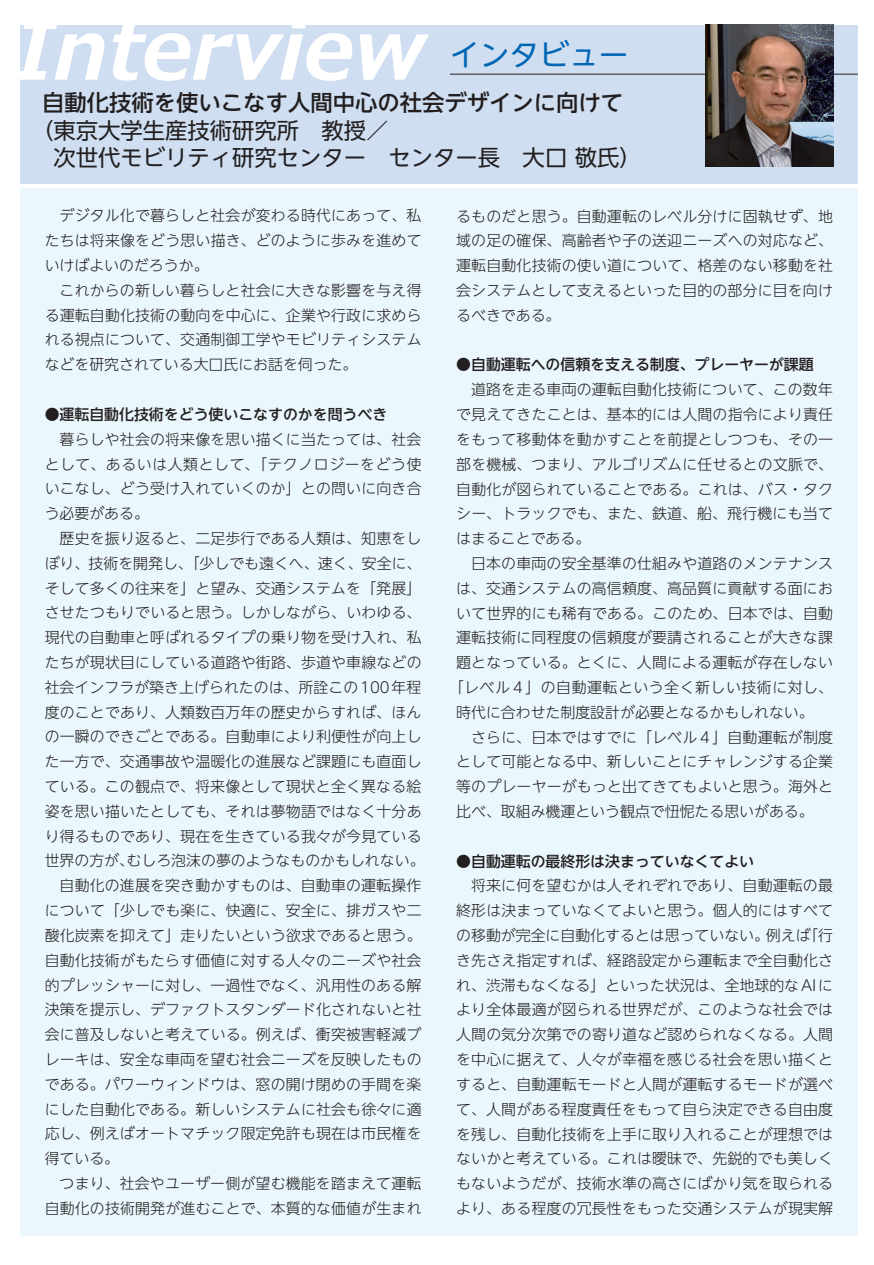
<style>
.page{position:relative;width:874px;height:1265px;background:#fff}
.page>*{position:absolute;margin:0;border:0;box-sizing:border-box;transform-origin:0 0}
.t1{font:italic 700 80.67px "Meiryo UI";color:#fff}
.t2{font:29.75px "UD Shin Go NT Pr 6 N";color:#0166b3}
.t3{font:22.4px/27.3px "UD Shin Go NT Pr 6 N";color:#231f20}
.t4{font:500 22.4px "UD Shin Go NT Pr 6 N";color:#231f20}
.t5{font:300 14.88px/24.8px "UD Shin Go NT Pr 6 N";letter-spacing:.015em;color:#231f20;text-align:justify}
.t6{font:500 14.88px "UD Shin Go NT Pr 6 N";color:#231f20}
.t7{font:300 14.88px "UD Shin Go NT Pr 6 N";letter-spacing:.035em;color:#231f20}
</style>
<div class="page">
<div style="left:20px;top:25px;width:837px;height:159px;background:#cfdff1"></div>
<hr style="left:450px;top:74px;width:407px;height:1px;background:#231f20">
<div style="left:20px;top:189px;width:837px;height:1047px;background:#eaf7fd"></div>
<img style="left:704px;top:25px;width:128px;height:142px">
<h1 class="t1" style="left:13px;top:-6px;width:413px">Interview</h1>
<h2 class="t2" style="left:450px;top:31px;width:180px">インタビュー</h2>
<h3 class="t4" style="left:42px;top:85px;width:582px">自動化技術を使いこなす人間中心の社会デザインに向けて</h3>
<h3 class="t3" style="left:53px;top:116px;width:589px;text-indent:-22px">（東京大学生産技術研究所　教授／<br>次世代モビリティ研究センター　センター長　大口 敬氏）</h3>
<p class="t5" style="left:45px;top:203px;width:378px;text-indent:15px">デジタル化で暮らしと社会が変わる時代にあって、私たちは将来像をどう思い描き、どのように歩みを進めていけばよいのだろうか。</p>
<p class="t5" style="left:45px;top:277px;width:378px;text-indent:15px">これからの新しい暮らしと社会に大きな影響を与え得る運転自動化技術の動向を中心に、企業や行政に求められる視点について、交通制御工学やモビリティシステムなどを研究されている大口氏にお話を伺った。</p>
<p class="t6" style="left:45px;top:402px;width:344px">●運転自動化技術をどう使いこなすのかを問うべき</p>
<p class="t5" style="left:45px;top:426px;width:378px;text-indent:15px">暮らしや社会の将来像を思い描くに当たっては、社会として、あるいは人類として、「テクノロジーをどう使いこなし、どう受け入れていくのか」との問いに向き合う必要がある。</p>
<p class="t5" style="left:60px;top:525px;width:363px">歴史を振り返ると、二足歩行である人類は、知恵をし</p>
<p class="t5" style="left:45px;top:550px;width:378px">ぼり、技術を開発し、「少しでも遠くへ、速く、安全に、</p>
<p class="t5" style="left:45px;top:575px;width:378px">そして多くの往来を」と望み、交通システムを「発展」</p>
<p class="t5" style="left:45px;top:600px;width:378px">させたつもりでいると思う。しかしながら、いわゆる、</p>
<p class="t5" style="left:45px;top:625px;width:378px">現代の自動車と呼ばれるタイプの乗り物を受け入れ、私</p>
<p class="t5" style="left:45px;top:649px;width:378px">たちが現状目にしている道路や街路、歩道や車線などの</p>
<p class="t5" style="left:45px;top:674px;width:378px">社会インフラが築き上げられたのは、所詮この100年程</p>
<p class="t5" style="left:45px;top:699px;width:378px">度のことであり、人類数百万年の歴史からすれば、ほん</p>
<p class="t5" style="left:45px;top:724px;width:378px">の一瞬のできごとである。自動車により利便性が向上し</p>
<p class="t5" style="left:45px;top:749px;width:378px">た一方で、交通事故や温暖化の進展など課題にも直面し</p>
<p class="t5" style="left:45px;top:773px;width:378px">ている。この観点で、将来像として現状と全く異なる絵</p>
<p class="t5" style="left:45px;top:798px;width:378px">姿を思い描いたとしても、それは夢物語ではなく十分あ</p>
<p class="t5" style="left:45px;top:823px;width:378px">り得るものであり、現在を生きている我々が今見ている</p>
<p class="t5" style="left:45px;top:848px;width:381px">世界の方が、むしろ泡沫の夢のようなものかもしれない。</p>
<p class="t5" style="left:60px;top:873px;width:363px">自動化の進展を突き動かすものは、自動車の運転操作</p>
<p class="t5" style="left:45px;top:897px;width:378px">について「少しでも楽に、快適に、安全に、排ガスや二</p>
<p class="t5" style="left:45px;top:922px;width:378px">酸化炭素を抑えて」走りたいという欲求であると思う。</p>
<p class="t5" style="left:45px;top:947px;width:378px">自動化技術がもたらす価値に対する人々のニーズや社会</p>
<p class="t5" style="left:45px;top:972px;width:378px">的プレッシャーに対し、一過性でなく、汎用性のある解</p>
<p class="t5" style="left:45px;top:997px;width:378px">決策を提示し、デファクトスタンダード化されないと社</p>
<p class="t5" style="left:45px;top:1021px;width:378px">会に普及しないと考えている。例えば、衝突被害軽減ブ</p>
<p class="t5" style="left:45px;top:1046px;width:378px">レーキは、安全な車両を望む社会ニーズを反映したもの</p>
<p class="t5" style="left:45px;top:1071px;width:378px">である。パワーウィンドウは、窓の開け閉めの手間を楽</p>
<p class="t5" style="left:45px;top:1096px;width:378px">にした自動化である。新しいシステムに社会も徐々に適</p>
<p class="t5" style="left:45px;top:1121px;width:378px">応し、例えばオートマチック限定免許も現在は市民権を</p>
<p class="t5" style="left:45px;top:1146px;width:76px">得ている。</p>
<p class="t5" style="left:60px;top:1170px;width:363px">つまり、社会やユーザー側が望む機能を踏まえて運転</p>
<p class="t5" style="left:45px;top:1195px;width:378px">自動化の技術開発が進むことで、本質的な価値が生まれ</p>
<p class="t5" style="left:456px;top:203px;width:378px">るものだと思う。自動運転のレベル分けに固執せず、地域の足の確保、高齢者や子の送迎ニーズへの対応など、運転自動化技術の使い道について、格差のない移動を社会システムとして支えるといった目的の部分に目を向けるべきである。</p>
<p class="t6" style="left:456px;top:353px;width:359px">●自動運転への信頼を支える制度、プレーヤーが課題</p>
<p class="t5" style="left:456px;top:377px;width:378px;text-indent:15px">道路を走る車両の運転自動化技術について、この数年で見えてきたことは、基本的には人間の指令により責任をもって移動体を動かすことを前提としつつも、その一部を機械、つまり、アルゴリズムに任せるとの文脈で、自動化が図られていることである。これは、バス・タクシー、トラックでも、また、鉄道、船、飛行機にも当てはまることである。</p>
<p class="t5" style="left:471px;top:550px;width:363px">日本の車両の安全基準の仕組みや道路のメンテナンス</p>
<p class="t5" style="left:456px;top:575px;width:378px">は、交通システムの高信頼度、高品質に貢献する面にお</p>
<p class="t5" style="left:456px;top:600px;width:378px">いて世界的にも稀有である。このため、日本では、自動</p>
<p class="t5" style="left:456px;top:625px;width:378px">運転技術に同程度の信頼度が要請されることが大きな課</p>
<p class="t5" style="left:456px;top:650px;width:378px">題となっている。とくに、人間による運転が存在しない</p>
<p class="t7" style="left:448px;top:675px;width:385px">「レベル４」の自動運転という全く新しい技術に対し、</p>
<p class="t5" style="left:456px;top:699px;width:359px">時代に合わせた制度設計が必要となるかもしれない。</p>
<p class="t5" style="left:471px;top:724px;width:363px">さらに、日本ではすでに「レベル４」自動運転が制度</p>
<p class="t5" style="left:456px;top:749px;width:378px">として可能となる中、新しいことにチャレンジする企業</p>
<p class="t5" style="left:456px;top:774px;width:378px">等のプレーヤーがもっと出てきてもよいと思う。海外と</p>
<p class="t5" style="left:456px;top:798px;width:359px">比べ、取組み機運という観点で忸怩たる思いがある。</p>
<p class="t6" style="left:456px;top:849px;width:314px">●自動運転の最終形は決まっていなくてよい　</p>
<p class="t5" style="left:456px;top:873px;width:378px;text-indent:15px">将来に何を望むかは人それぞれであり、自動運転の最終形は決まっていなくてよいと思う。個人的にはすべての移動が完全に自動化するとは思っていない。例えば「行き先さえ指定すれば、経路設定から運転まで全自動化され、渋滞もなくなる」といった状況は、全地球的なAIにより全体最適が図られる世界だが、このような社会では人間の気分次第での寄り道など認められなくなる。人間を中心に据えて、人々が幸福を感じる社会を思い描くとすると、自動運転モードと人間が運転するモードが選べて、人間がある程度責任をもって自ら決定できる自由度を残し、自動化技術を上手に取り入れることが理想ではないかと考えている。これは曖昧で、先鋭的でも美しくもないようだが、技術水準の高さにばかり気を取られるより、ある程度の冗長性をもった交通システムが現実解</p>
</div>
